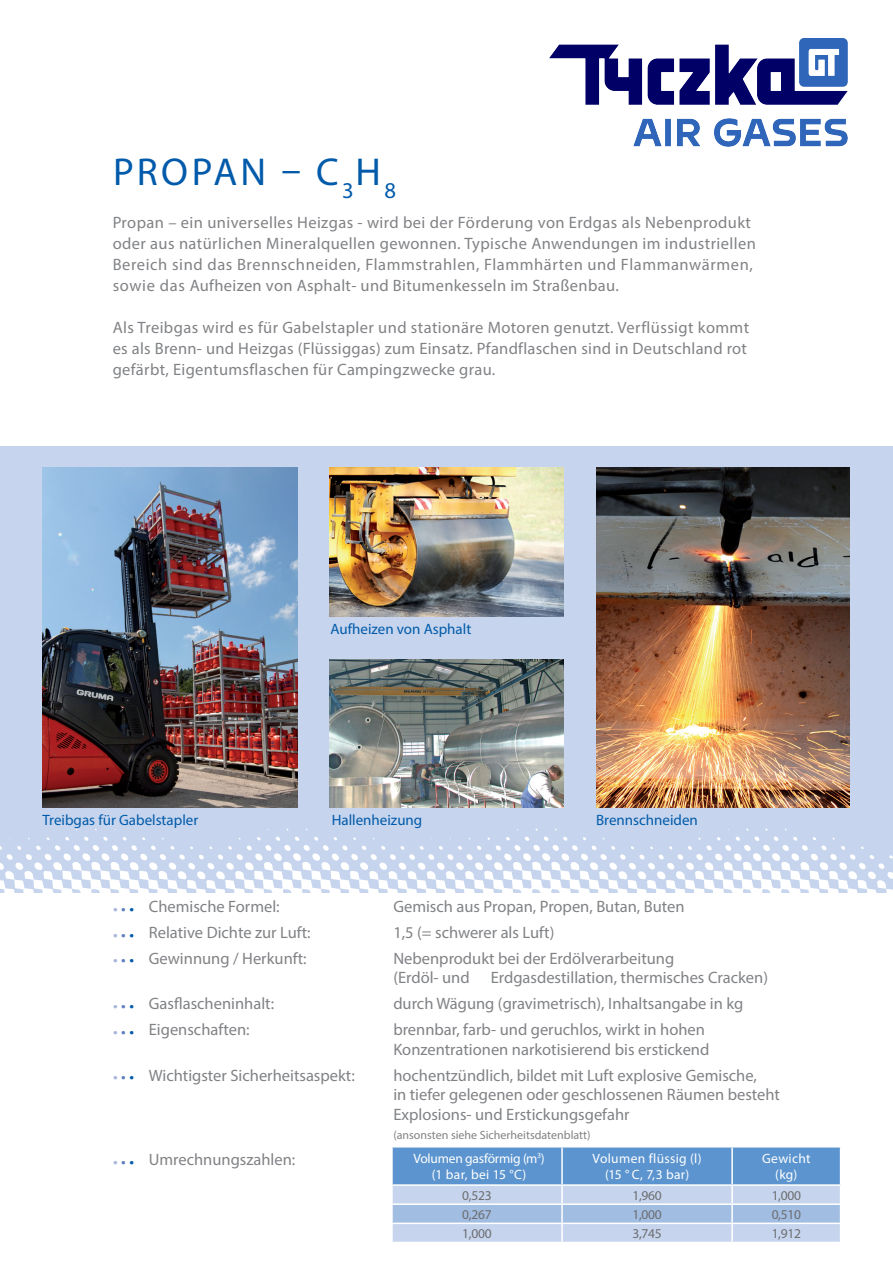
<style>
.page{position:relative;width:893px;height:1263px;background:#fff}
.page>*{position:absolute;margin:0;border:0;box-sizing:border-box;transform-origin:0 0}
.t1{font:39px "Myriad Pro";letter-spacing:.085em;color:#015aaa}
.t2{font:16.5px/19.5px "Myriad Pro";color:#808285}
.t3{font:16.5px/21px "Myriad Pro";letter-spacing:.025em;color:#808285}
.t4{font:16.5px/21px "Myriad Pro";letter-spacing:.02em;color:#808285}
.t5{font:15px "Myriad Pro";color:#015aaa}
.t6{font:13.5px "Myriad Pro";letter-spacing:-.02em;color:#6c6d70}
.t7{font:13.5px/16.2px "Myriad Pro";letter-spacing:.02em;color:#fff;text-align:center}
.t8{font:13.5px/16.2px "Myriad Pro";letter-spacing:-.015em;color:#fff;text-align:center}
.t9{font:12px "Myriad Pro";color:#808285}
.s1{color:#a7b5db}
.s2{color:#6080c0}
.s3{color:#015aaa}
</style>
<div class="page">
<div style="left:0;top:446px;width:893px;height:447px;background:#c6d5ed"></div>
<img style="left:330px;top:468px;width:233px;height:149px">
<img style="left:596px;top:468px;width:254px;height:329px">
<img style="left:43px;top:468px;width:255px;height:329px">
<img style="left:330px;top:659px;width:233px;height:138px">
<img style="left:0;top:797px;width:893px;height:96px">
<svg style="left:392px;top:1147px;width:449px;height:95px;background:#98b9e0"></svg>
<hr style="left:391px;top:1147px;width:2px;height:37px;background:#fff">
<hr style="left:561px;top:1147px;width:2px;height:37px;background:#fff">
<hr style="left:731px;top:1147px;width:2px;height:37px;background:#fff">
<hr style="left:840px;top:1147px;width:1px;height:37px;background:#fff">
<hr style="left:391px;top:1184px;width:171px;height:2px;background:#fff">
<hr style="left:562px;top:1184px;width:170px;height:2px;background:#fff">
<hr style="left:732px;top:1184px;width:109px;height:2px;background:#fff">
<img style="left:549px;top:38px;width:298px;height:109px">
<h1 class="t1" style="left:113px;top:148px;width:284px">PROPAN – C<sub>3</sub>H<sub>8</sub></h1>
<p class="t3" style="left:113px;top:211px;width:645px">Propan – ein universelles Heizgas - wird bei der Förderung von Erdgas als Nebenprodukt oder aus natürlichen Mineralquellen gewonnen. Typische Anwendungen im industriellen Bereich sind das Brennschneiden, Flammstrahlen, Flammhärten und Flammanwärmen, sowie das Aufheizen von Asphalt- und Bitumenkesseln im Straßenbau.</p>
<p class="t4" style="left:113px;top:316px;width:638px">Als Treibgas wird es für Gabelstapler und stationäre Motoren genutzt. Verflüssigt kommt es als Brenn- und Heizgas (Flüssiggas) zum Einsatz. Pfandflaschen sind in Deutschland rot gefärbt, Eigentumsflaschen für Campingzwecke grau.</p>
<p class="t5" style="left:43px;top:810px;width:157px">Treibgas für Gabelstapler</p>
<p class="t5" style="left:331px;top:620px;width:142px">Aufheizen von Asphalt</p>
<p class="t5" style="left:332px;top:810px;width:92px">Hallenheizung</p>
<p class="t5" style="left:596px;top:810px;width:103px">Brennschneiden</p>
<p class="t2" style="left:113px;top:897px;width:168px"><span class="s1">•</span> <span class="s2">•</span> <span class="s3">•</span> Chemische Formel:</p>
<p class="t2" style="left:393px;top:897px;width:293px">Gemisch aus Propan, Propen, Butan, Buten</p>
<p class="t2" style="left:113px;top:922px;width:199px"><span class="s1">•</span> <span class="s2">•</span> <span class="s3">•</span> Relative Dichte zur Luft:</p>
<p class="t2" style="left:393px;top:922px;width:163px">1,5 (= schwerer als Luft)</p>
<p class="t2" style="left:113px;top:948px;width:195px"><span class="s1">•</span> <span class="s2">•</span> <span class="s3">•</span> Gewinnung / Herkunft:</p>
<p class="t2" style="left:393px;top:948px;width:283px">Nebenprodukt bei der Erdölverarbeitung (Erdöl- und</p>
<p class="t2" style="left:491px;top:968px;width:279px">Erdgasdestillation, thermisches Cracken)</p>
<p class="t2" style="left:113px;top:994px;width:162px"><span class="s1">•</span> <span class="s2">•</span> <span class="s3">•</span> Gasflascheninhalt:</p>
<p class="t2" style="left:393px;top:994px;width:352px">durch Wägung (gravimetrisch), Inhaltsangabe in kg</p>
<p class="t2" style="left:113px;top:1020px;width:138px"><span class="s1">•</span> <span class="s2">•</span> <span class="s3">•</span> Eigenschaften:</p>
<p class="t2" style="left:393px;top:1020px;width:318px">brennbar, farb- und geruchlos, wirkt in hohen<br>Konzentrationen narkotisierend bis erstickend</p>
<p class="t2" style="left:113px;top:1065px;width:243px"><span class="s1">•</span> <span class="s2">•</span> <span class="s3">•</span> Wichtigster Sicherheitsaspekt:</p>
<p class="t2" style="left:393px;top:1065px;width:388px">hochentzündlich, bildet mit Luft explosive Gemische,<br>in tiefer gelegenen oder geschlossenen Räumen besteht<br>Explosions- und Erstickungsgefahr</p>
<p class="t9" style="left:393px;top:1128px;width:199px">(ansonsten siehe Sicherheitsdatenblatt)</p>
<p class="t2" style="left:113px;top:1149px;width:184px"><span class="s1">•</span> <span class="s2">•</span> <span class="s3">•</span> Umrechnungszahlen:</p>
<p class="t8" style="left:413px;top:1150px;width:133px">Volumen gasförmig (m<sup>3</sup>) (1 bar, bei 15 °C)</p>
<p class="t7" style="left:593px;top:1150px;width:110px">Volumen flüssig (l) (15 ° C, 7,3 bar)</p>
<p class="t7" style="left:762px;top:1150px;width:50px">Gewicht (kg)</p>
<p class="t6" style="left:462px;top:1187px;width:31px">0,523</p>
<p class="t6" style="left:632px;top:1187px;width:31px">1,960</p>
<p class="t6" style="left:772px;top:1187px;width:31px">1,000</p>
<p class="t6" style="left:462px;top:1206px;width:31px">0,267</p>
<p class="t6" style="left:632px;top:1206px;width:31px">1,000</p>
<p class="t6" style="left:772px;top:1206px;width:31px">0,510</p>
<p class="t6" style="left:462px;top:1225px;width:31px">1,000</p>
<p class="t6" style="left:632px;top:1225px;width:31px">3,745</p>
<p class="t6" style="left:772px;top:1225px;width:31px">1,912</p>
</div>
